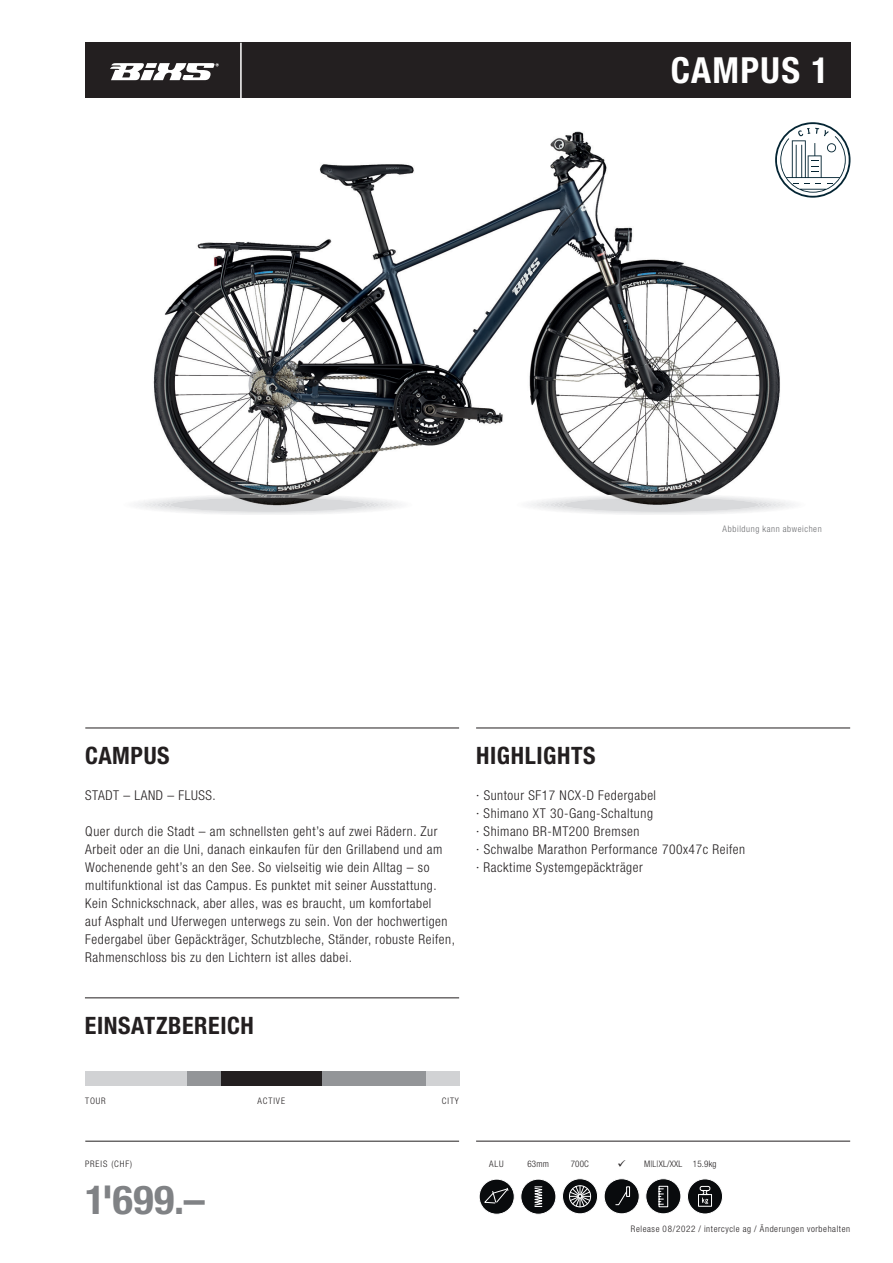
<style>
.page{position:relative;width:893px;height:1263px;background:#fff}
.page>*{position:absolute;margin:0;border:0;box-sizing:border-box;transform-origin:0 0}
.t1{font:700 condensed 39.9px "Helvetica Neue";color:#808285;scale:1.05 1}
.t2{font:700 condensed 36px "Helvetica Neue";letter-spacing:.04em;color:#fff}
.t3{font:700 condensed 24px "Helvetica Neue";letter-spacing:.025em;color:#231f20}
.t4{font:300 condensed 13.5px/18px "Helvetica Neue";letter-spacing:.04em;color:#231f20}
.t5{font:300 condensed 9px "Helvetica Neue";letter-spacing:.065em;color:#231f20}
.t6{font:300 condensed 9px "Helvetica Neue";letter-spacing:.065em;color:#6c6d70}
.t7{font:300 condensed 9px "Helvetica Neue";letter-spacing:.02em;color:#231f20}
.t8{font:300 condensed 9px "Helvetica Neue";letter-spacing:.1em;color:#231f20}
</style>
<div class="page">
<div style="left:85px;top:43px;width:765px;height:55px;background:#231f20"></div>
<img style="left:153px;top:131px;width:627px;height:363px">
<hr style="left:85px;top:1141px;width:374px;height:1px;background:#231f20">
<hr style="left:476px;top:1141px;width:374px;height:1px;background:#231f20">
<hr style="left:240px;top:43px;width:2px;height:55px;background:#fff">
<svg style="left:110px;top:63px;width:109px;height:17px"></svg>
<div style="left:85px;top:1071px;width:374px;height:15px;background:#d1d2d4"></div>
<div style="left:187px;top:1071px;width:238px;height:15px;background:#939598"></div>
<div style="left:221px;top:1071px;width:100px;height:15px;background:#231f20"></div>
<div style="left:479px;top:1179px;width:35px;height:35px;background:#090b0d;border-radius:50%"></div>
<div style="left:479px;top:1179px;width:36px;height:36px;border:1px solid #fff;border-radius:50%"></div>
<svg style="left:483px;top:1187px;width:26px;height:17px"></svg>
<div style="left:521px;top:1179px;width:35px;height:35px;background:#090b0d;border-radius:50%"></div>
<div style="left:520px;top:1179px;width:36px;height:36px;border:1px solid #fff;border-radius:50%"></div>
<svg style="left:534px;top:1186px;width:9px;height:21px"></svg>
<svg style="left:562px;top:1179px;width:35px;height:35px"></svg>
<div style="left:562px;top:1178px;width:36px;height:36px;border:1px solid #fff;border-radius:50%"></div>
<svg style="left:567px;top:1184px;width:26px;height:26px"></svg>
<div style="left:646px;top:1179px;width:35px;height:35px;background:#090b0d;border-radius:50%"></div>
<div style="left:645px;top:1178px;width:36px;height:36px;border:1px solid #fff;border-radius:50%"></div>
<svg style="left:658px;top:1185px;width:11px;height:23px"></svg>
<div style="left:604px;top:1179px;width:35px;height:35px;background:#090b0d;border-radius:50%"></div>
<div style="left:604px;top:1178px;width:36px;height:36px;border:1px solid #fff;border-radius:50%"></div>
<svg style="left:615px;top:1186px;width:15px;height:20px"></svg>
<svg style="left:775px;top:122px;width:75px;height:76px"></svg>
<div style="left:687px;top:1179px;width:35px;height:35px;background:#090b0d;border-radius:50%"></div>
<div style="left:687px;top:1178px;width:36px;height:36px;border:1px solid #fff;border-radius:50%"></div>
<svg style="left:698px;top:1185px;width:14px;height:22px"></svg>
<img style="left:225px;top:494px;width:105px;height:1px">
<img style="left:200px;top:495px;width:197px;height:15px">
<svg style="left:137px;top:502px;width:7px;height:6px"></svg>
<img style="left:144px;top:496px;width:248px;height:14px">
<img style="left:148px;top:496px;width:240px;height:18px">
<img style="left:152px;top:496px;width:231px;height:17px">
<img style="left:157px;top:497px;width:222px;height:16px">
<img style="left:161px;top:497px;width:214px;height:16px">
<img style="left:166px;top:497px;width:204px;height:15px">
<img style="left:169px;top:498px;width:198px;height:14px">
<img style="left:170px;top:498px;width:196px;height:14px;border-radius:50%">
<img style="left:605px;top:494px;width:105px;height:1px">
<img style="left:532px;top:495px;width:258px;height:15px">
<img style="left:536px;top:496px;width:249px;height:14px">
<img style="left:541px;top:496px;width:240px;height:18px">
<img style="left:545px;top:496px;width:231px;height:17px">
<img style="left:550px;top:497px;width:222px;height:16px">
<img style="left:554px;top:497px;width:214px;height:16px">
<img style="left:559px;top:497px;width:204px;height:15px">
<img style="left:562px;top:498px;width:198px;height:14px">
<img style="left:563px;top:498px;width:196px;height:14px;border-radius:50%">
<hr style="left:85px;top:728px;width:374px;height:1px;background:#231f20">
<hr style="left:85px;top:997px;width:374px;height:1px;background:#231f20">
<hr style="left:476px;top:728px;width:374px;height:1px;background:#231f20">
<h2 class="t2" style="left:671px;top:58px;width:160px">CAMPUS 1</h2>
<p class="t6" style="left:723px;top:526px;width:101px">Abbildung kann abweichen</p>
<h3 class="t3" style="left:85px;top:747px;width:86px">CAMPUS</h3>
<p class="t4" style="left:85px;top:787px;width:132px">STADT – LAND – FLUSS.</p>
<p class="t4" style="left:85px;top:823px;width:371px">Quer durch die Stadt – am schnellsten geht’s auf zwei Rädern. Zur Arbeit oder an die Uni, danach einkaufen für den Grillabend und am Wochenende geht’s an den See. So vielseitig wie dein Alltag – so multifunktional ist das Campus. Es punktet mit seiner Ausstattung.<br>Kein Schnickschnack, aber alles, was es braucht, um komfortabel<br>auf Asphalt und Uferwegen unterwegs zu sein. Von der hochwertigen Federgabel über Gepäckträger, Schutzbleche, Ständer, robuste Reifen, Rahmenschloss bis zu den Lichtern ist alles dabei.</p>
<h3 class="t3" style="left:85px;top:1017px;width:170px">EINSATZBEREICH</h3>
<h3 class="t3" style="left:476px;top:747px;width:121px">HIGHLIGHTS</h3>
<p class="t4" style="left:476px;top:787px;width:271px">· Suntour SF17 NCX-D Federgabel<br>· Shimano XT 30-Gang-Schaltung<br>· Shimano BR-MT200 Bremsen<br>· Schwalbe Marathon Performance 700x47c Reifen · Racktime Systemgepäckträger</p>
<p class="t5" style="left:85px;top:1098px;width:22px">TOUR</p>
<p class="t5" style="left:257px;top:1098px;width:29px">ACTIVE</p>
<p class="t5" style="left:442px;top:1098px;width:19px">CITY</p>
<p class="t8" style="left:85px;top:1160px;width:49px">PREIS (CHF)</p>
<h1 class="t1" style="left:85px;top:1185px;width:116px">1'699.–</h1>
<p class="t5" style="left:489px;top:1160px;width:16px">ALU</p>
<p class="t5" style="left:527px;top:1160px;width:23px">63mm</p>
<p class="t5" style="left:571px;top:1160px;width:20px">700C</p>
<p class="t7" style="left:644px;top:1160px;width:74px">M|L|XL/XXL 15.9kg</p>
<p class="t5" style="left:631px;top:1225px;width:221px">Release 08/2022 / intercycle ag / Änderungen vorbehalten</p>
</div>
